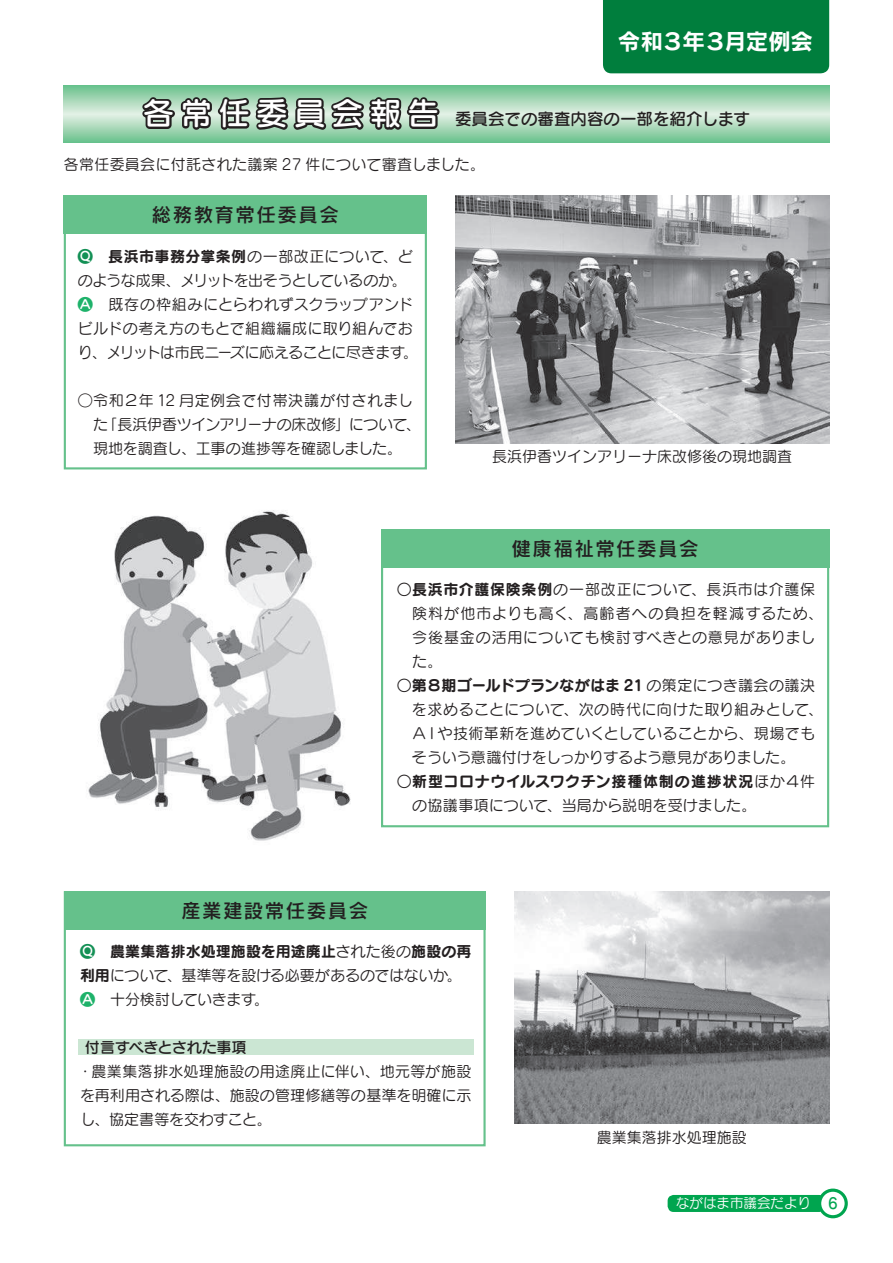
<style>
.page{position:relative;width:893px;height:1263px;background:#fff}
.page>*{position:absolute;margin:0;border:0;box-sizing:border-box;transform-origin:0 0}
.t1{font:22.5px "Rodin Pro B";letter-spacing:-.045em;color:#fff}
.t2{font:19.5px "Rodin Pro DB";letter-spacing:.075em;color:#231f20}
.t3{font:16.5px "Seurat Pro DB";color:#231f20}
.t4{font:15px/24px "Seurat Pro M";letter-spacing:.005em;color:#231f20}
.t5{font:15px/24px "Seurat Pro M";letter-spacing:.05em;color:#231f20}
.t6{font:15px "Seurat Pro B";letter-spacing:.01em;color:#231f20}
.t7{font:15px/24px "Seurat Pro M";letter-spacing:-.015em;color:#231f20}
.t8{font:15px "Seurat Pro B";letter-spacing:.045em;color:#231f20}
.t9{font:15px "Seurat Pro DB";letter-spacing:-.01em;color:#231f20}
.t10{font:13.5px "Seurat CID M";color:#fff}
.s1{font-size:31.5px;color:#fff}
.s2{font-family:"Seurat Pro DB";color:#139055}
.s3{font-family:"Seurat Pro B"}
.s4{font-family:"Seurat Pro DB";color:#1eb26a}
.s5{font-family:"Seurat Pro M"}
.s6{font-family:"Seurat CID DB";font-size:15px;color:#00a54f}
</style>
<div class="page">
<div style="left:668px;top:1195px;width:157px;height:17px;background:#00a54f;border-radius:6px"></div>
<div style="left:820px;top:1190px;width:26px;height:27px;background:#fff;border-radius:50%"></div>
<div style="left:818px;top:1188px;width:30px;height:30px;border:3px solid #00a54f;border-radius:50%"></div>
<div style="left:603px;top:0;width:226px;height:73px;background:#007e3d"></div>
<svg style="left:64px;top:85px;width:765px;height:57px;background:#9fd5b3"></svg>
<svg style="left:139px;top:91px;width:303px;height:42px;background:#627768"></svg>
<div style="left:64px;top:196px;width:363px;height:273px;border:2px solid #65c18b"></div>
<div style="left:64px;top:196px;width:363px;height:38px;background:#65c18b"></div>
<div style="left:381px;top:530px;width:448px;height:297px;border:2px solid #65c18b"></div>
<div style="left:381px;top:530px;width:448px;height:38px;background:#65c18b"></div>
<div style="left:64px;top:891px;width:422px;height:255px;border:2px solid #65c18b"></div>
<div style="left:78px;top:1039px;width:396px;height:15px;background:#cbe6d3"></div>
<div style="left:64px;top:891px;width:422px;height:38px;background:#65c18b"></div>
<img style="left:455px;top:196px;width:374px;height:247px">
<img style="left:514px;top:891px;width:315px;height:233px">
<img style="left:88px;top:510px;width:263px;height:331px">
<h1 class="t1" style="left:618px;top:27px;width:197px">令和３年３月定例会</h1>
<p class="t3" style="left:143px;top:108px;width:609px"><span class="s1">各常任委員会報告</span>………委員会での審査内容の一部を紹介します</p>
<p class="t4" style="left:64px;top:152px;width:423px">各常任委員会に付託された議案 27 件について審査しました。</p>
<h2 class="t2" style="left:152px;top:202px;width:189px">総務教育常任委員会</h2>
<p class="t4" style="left:78px;top:244px;width:342px"><span class="s2">Q</span> <span class="s3">長浜市事務分掌条例</span>の一部改正について、どのような成果、メリットを出そうとしているのか。<br><span class="s4">A</span>　既存の枠組みにとらわれずスクラップアンドビルドの考え方のもとで組織編成に取り組んでおり、メリットは市民ニーズに応えることに尽きます。</p>
<p class="t4" style="left:93px;top:388px;width:329px;text-indent:-15px">○ 令和２年 12 月定例会で付帯決議が付されました「長浜伊香ツインアリーナの床改修」について、現地を調査し、工事の進捗等を確認しました。</p>
<p class="t4" style="left:492px;top:444px;width:301px">長浜伊香ツインアリーナ床改修後の現地調査</p>
<h2 class="t2" style="left:511px;top:536px;width:189px">健康福祉常任委員会</h2>
<p class="t5" style="left:412px;top:577px;width:412px;text-indent:-15px">〇 <span class="s3">長浜市介護保険条例</span>の一部改正について、長浜市は介護保険料が他市よりも高く、高齢者への負担を軽減するため、今後基金の活用についても検討すべきとの意見がありました。</p>
<p class="t6" style="left:397px;top:675px;width:420px"><span class="s5">〇</span> 第８期ゴールドプランながはま 21 <span class="s5">の策定につき議会の議決</span></p>
<p class="t4" style="left:412px;top:697px;width:412px">を求めることについて、次の時代に向けた取り組みとして、<br>ＡＩや技術革新を進めていくとしていることから、現場でもそういう意識付けをしっかりするよう意見がありました。</p>
<p class="t8" style="left:397px;top:771px;width:420px"><span class="s5">〇</span> 新型コロナウイルスワクチン接種体制の進捗状況<span class="s5">ほか４件</span></p>
<p class="t4" style="left:412px;top:793px;width:346px">の協議事項について、当局から説明を受けました。</p>
<h2 class="t2" style="left:181px;top:897px;width:189px">産業建設常任委員会</h2>
<p class="t6" style="left:80px;top:940px;width:393px"><span class="s2">Q</span> 農業集落排水処理施設を用途廃止<span class="s5">された後の</span>施設の再</p>
<p class="t7" style="left:80px;top:962px;width:383px"><span class="s3">利用</span>について、基準等を設ける必要があるのではないか。<br><span class="s4">A</span>　十分検討していきます。</p>
<p class="t9" style="left:85px;top:1037px;width:163px">付言すべきとされた事項</p>
<p class="t4" style="left:78px;top:1058px;width:395px;text-align:justify">・農業集落排水処理施設の用途廃止に伴い、地元等が施設を再利用される際は、施設の管理修繕等の基準を明確に示し、協定書等を交わすこと。</p>
<p class="t4" style="left:597px;top:1124px;width:151px">農業集落排水処理施設</p>
<p class="t10" style="left:676px;top:1195px;width:163px">ながはま市議会だより <span class="s6">6</span></p>
</div>
